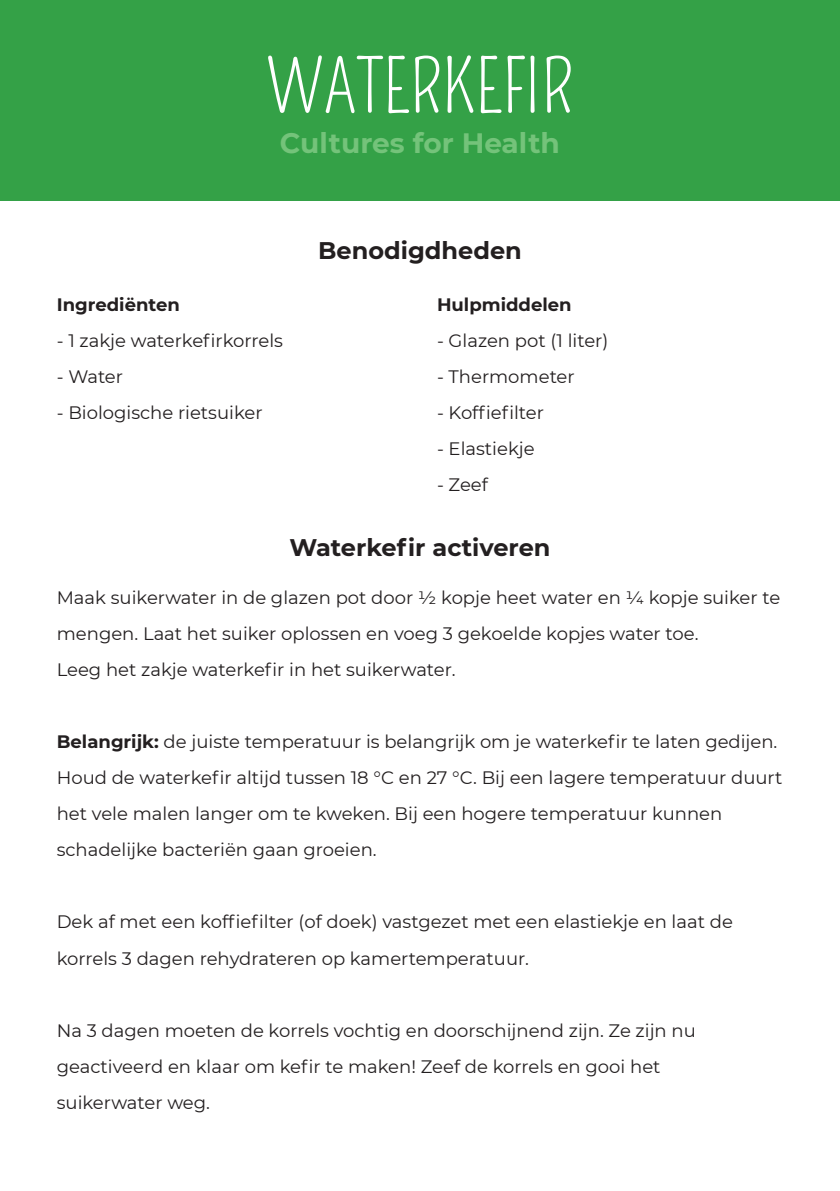
<style>
.page{position:relative;width:840px;height:1191px;background:#fff}
.page>*{position:absolute;margin:0;border:0;box-sizing:border-box;transform-origin:0 0}
.t1{font:72px "Pompiere";color:#fff}
.t2{font:700 28px "Montserrat";color:#74c37a}
.t3{font:700 24px "Montserrat";color:#231f20}
.t4{font:18px/36px "Montserrat";color:#231f20}
.t5{font:700 18px "Montserrat";color:#231f20}
.s1{font-weight:700}
</style>
<div class="page">
<div style="left:0;top:0;width:839px;height:201px;background:#34a147"></div>
<h1 class="t1" style="left:266px;top:46px;width:308px">WATERKEFIR</h1>
<h2 class="t2" style="left:280px;top:131px;width:281px">Cultures for Health</h2>
<p class="t5" style="left:57px;top:297px;width:124px">Ingrediënten</p>
<p class="t4" style="left:57px;top:322px;width:228px">- 1 zakje waterkefirkorrels</p>
<p class="t4" style="left:57px;top:359px;width:68px">- Water</p>
<p class="t4" style="left:57px;top:394px;width:207px">- Biologische rietsuiker</p>
<h3 class="t3" style="left:318px;top:240px;width:205px">Benodigdheden</h3>
<p class="t5" style="left:437px;top:297px;width:136px">Hulpmiddelen</p>
<p class="t4" style="left:437px;top:322px;width:173px">- Glazen pot (1 liter)</p>
<p class="t4" style="left:437px;top:358px;width:139px">- Thermometer</p>
<p class="t4" style="left:437px;top:394px;width:108px">- Koffiefilter</p>
<p class="t4" style="left:437px;top:430px;width:99px">- Elastiekje</p>
<p class="t4" style="left:437px;top:466px;width:52px">- Zeef</p>
<h3 class="t3" style="left:289px;top:530px;width:262px">Waterkefir activeren</h3>
<p class="t4" style="left:57px;top:579px;width:724px">Maak suikerwater in de glazen pot door ½ kopje heet water en ¼ kopje suiker te mengen. Laat het suiker oplossen en voeg 3 gekoelde kopjes water toe.<br>Leeg het zakje waterkefir in het suikerwater.</p>
<p class="t4" style="left:57px;top:723px;width:726px"><span class="s1">Belangrijk:</span> de juiste temperatuur is belangrijk om je waterkefir te laten gedijen.<br>Houd de waterkefir altijd tussen 18 °C en 27 °C. Bij een lagere temperatuur duurt het vele malen langer om te kweken. Bij een hogere temperatuur kunnen schadelijke bacteriën gaan groeien.</p>
<p class="t4" style="left:57px;top:903px;width:677px">Dek af met een koffiefilter (of doek) vastgezet met een elastiekje en laat de korrels 3 dagen rehydrateren op kamertemperatuur.</p>
<p class="t4" style="left:57px;top:1011px;width:640px">Na 3 dagen moeten de korrels vochtig en doorschijnend zijn. Ze zijn nu geactiveerd en klaar om kefir te maken! Zeef de korrels en gooi het suikerwater weg.</p>
</div>
